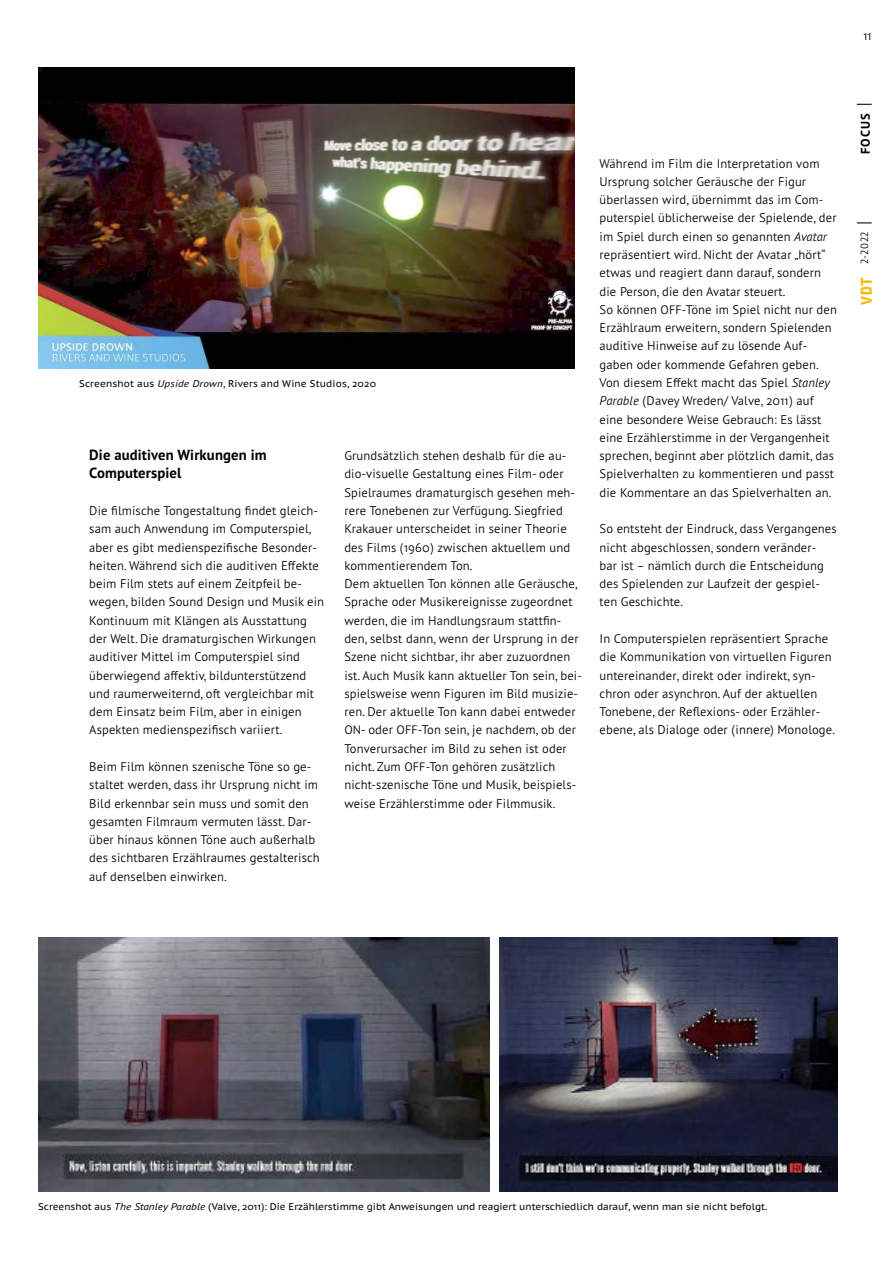
<style>
.page{position:relative;width:893px;height:1263px;background:#fff}
.page>*{position:absolute;margin:0;border:0;box-sizing:border-box;transform-origin:0 0}
.t1{font:700 14.7px/18.3px "PT Sans Pro";letter-spacing:.01em;color:#000}
.t2{font:300 12.6px/18.3px "PT Sans Pro";letter-spacing:.01em;color:#000}
.t3{font:700 12.6px "PT Sans Pro";color:#000}
.t4{font:300 10.5px "PT Sans Pro";color:#000}
.t5{font:9.75px "PT Sans Pro Caption";color:#000}
.s1{font-family:"PT Sans Pro";font-style:italic}
.s2{font-size:12.15px}
.s3{font-style:italic}
.s4{font-family:"Ropa Sans Pro";font-weight:800;font-size:16.5px;color:#fbba00}
</style>
<div class="page">
<svg style="left:857px;top:104px;width:15px;height:1px"></svg>
<svg style="left:857px;top:222px;width:15px;height:1px"></svg>
<img style="left:38px;top:938px;width:452px;height:253px">
<img style="left:500px;top:938px;width:338px;height:254px">
<img style="left:38px;top:67px;width:536px;height:302px">
<p class="t2" style="left:863px;top:26px;width:10px">11</p>
<p class="t5" style="left:79px;top:377px;width:299px">Screenshot aus <span class="s1">Upside Drown</span>, Rivers and Wine Studios, 2020</p>
<p class="t1" style="left:89px;top:445px;width:179px">Die auditiven Wirkungen im<br>Computerspiel</p>
<p class="t2" style="left:89px;top:501px;width:236px">Die filmische Tongestaltung findet gleich&shy;sam auch Anwendung im Computerspiel, aber es gibt medienspezifische Besonder&shy;heiten. Während sich die auditiven Effekte beim Film stets auf einem Zeitpfeil be&shy;wegen, bilden Sound Design und Musik ein Kontinuum mit Klängen als Ausstattung der Welt. Die dramaturgischen Wirkungen auditiver Mittel im Computerspiel sind überwiegend affektiv, bildunterstützend und raumerweiternd, oft vergleichbar mit dem Einsatz beim Film, aber in einigen Aspekten medienspezifisch variiert.</p>
<p class="t2" style="left:89px;top:757px;width:232px">Beim Film können szenische Töne so ge&shy;staltet werden, dass ihr Ursprung nicht im Bild erkennbar sein muss und somit den gesamten Filmraum vermuten lässt. Dar&shy;über hinaus können Töne auch außerhalb des sichtbaren Erzählraumes gestalterisch auf denselben einwirken.</p>
<p class="t2" style="left:344px;top:446px;width:239px">Grundsätzlich stehen deshalb für die au&shy;dio-visuelle Gestaltung eines Film- oder Spielraumes dramaturgisch gesehen meh&shy;rere Tonebenen zur Verfügung. Siegfried Krakauer unterscheidet in seiner Theorie des Films (1960) zwischen aktuellem und kommentierendem Ton.<br>Dem aktuellen Ton können alle Geräusche, Sprache oder Musikereignisse zugeordnet werden, die im Handlungsraum stattfin&shy;den, selbst dann, wenn der Ursprung in der Szene nicht sichtbar, ihr aber zuzuordnen ist. Auch Musik kann aktueller Ton sein, bei&shy;spielsweise wenn Figuren im Bild musizie&shy;ren. Der aktuelle Ton kann dabei entweder <span class="s2">ON</span>- oder <span class="s2">OFF</span>-Ton sein, je nachdem, ob der Tonverursacher im Bild zu sehen ist oder nicht. Zum <span class="s2">OFF</span>-Ton gehören zusätzlich nicht-szenische Töne und Musik, beispiels&shy;weise Erzählerstimme oder Filmmusik.</p>
<p class="t2" style="left:600px;top:154px;width:239px">Während im Film die Interpretation vom Ursprung solcher Geräusche der Figur überlassen wird, übernimmt das im Com&shy;puterspiel üblicherweise der Spielende, der im Spiel durch einen so genannten <span class="s3">Avatar </span>repräsentiert wird. Nicht der Avatar „hört“ etwas und reagiert dann darauf, sondern die Person, die den Avatar steuert.<br>So können <span class="s2">OFF</span>-Töne im Spiel nicht nur den Erzählraum erweitern, sondern Spielenden auditive Hinweise auf zu lösende Auf&shy;gaben oder kommende Gefahren geben.<br>Von diesem Effekt macht das Spiel <span class="s3">Stanley Parable</span> (Davey Wreden/ Valve, 2011) auf eine besondere Weise Gebrauch: Es lässt eine Erzählerstimme in der Vergangenheit sprechen, beginnt aber plötzlich damit, das Spielverhalten zu kommentieren und passt die Kommentare an das Spielverhalten an.</p>
<p class="t2" style="left:600px;top:519px;width:239px">So entsteht der Eindruck, dass Vergangenes nicht abgeschlossen, sondern veränder&shy;bar ist – nämlich durch die Entscheidung des Spielenden zur Laufzeit der gespiel&shy;ten Geschichte.</p>
<p class="t2" style="left:600px;top:629px;width:237px">In Computerspielen repräsentiert Sprache die Kommunikation von virtuellen Figuren untereinander, direkt oder indirekt, syn&shy;chron oder asynchron. Auf der aktuellen Tonebene, der Reflexions- oder Erzähler&shy;ebene, als Dialoge oder (innere) Monologe.</p>
<p class="t3" style="left:857px;top:154px;width:42px;rotate:-90deg">Focus</p>
<p class="t4" style="left:858px;top:305px;width:75px;rotate:-90deg"><span class="s4">VDT</span> 2-2022</p>
<p class="t5" style="left:38px;top:1200px;width:731px">Screenshot aus <span class="s1">The Stanley Parable</span> (Valve, 2011): Die Erzählerstimme gibt Anweisungen und reagiert unterschiedlich darauf, wenn man sie nicht befolgt.</p>
</div>
